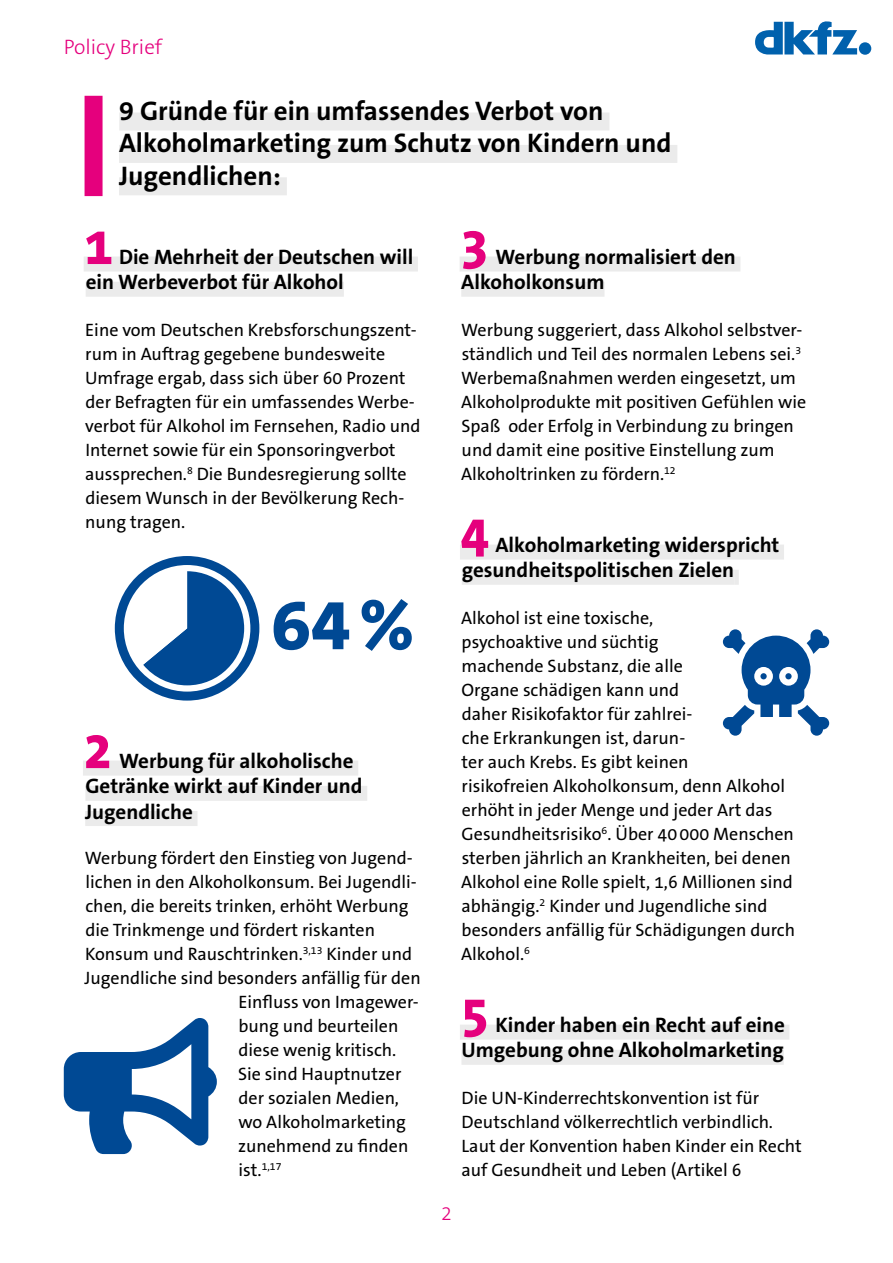
<style>
.page{position:relative;width:893px;height:1263px;background:#fff}
.page>*{position:absolute;margin:0;border:0;box-sizing:border-box;transform-origin:0 0}
.t1{font:800 72px "The Sans B W8";color:#004994}
.t2{font:800 54px "The Sans B W8";color:#e5007d}
.t3{font:700 27px/32.4px "The Sans B W7";color:#000}
.t4{font:700 21px/25.2px "The Sans B W7";color:#000}
.t5{font:300 21px "The Sans B W3";color:#e5007d}
.t6{font:18px/24px "The Sans B W5 Plain";color:#000}
</style>
<div class="page">
<div style="left:859px;top:42px;width:12px;height:13px;background:#0061ad;border-radius:50%"></div>
<svg style="left:755px;top:21px;width:102px;height:33px"></svg>
<div style="left:85px;top:96px;width:18px;height:100px;background:#e5007d"></div>
<div style="left:119px;top:113px;width:490px;height:18px;background:#ebebeb"></div>
<div style="left:119px;top:145px;width:558px;height:18px;background:#ebebeb"></div>
<div style="left:119px;top:177px;width:168px;height:18px;background:#ebebeb"></div>
<div style="left:84px;top:257px;width:334px;height:15px;background:#ebebeb"></div>
<div style="left:86px;top:282px;width:258px;height:15px;background:#ebebeb"></div>
<div style="left:83px;top:761px;width:275px;height:15px;background:#ebebeb"></div>
<div style="left:85px;top:786px;width:282px;height:15px;background:#ebebeb"></div>
<div style="left:85px;top:811px;width:108px;height:15px;background:#ebebeb"></div>
<div style="left:193px;top:811px;width:5px;height:15px;background:#ebebeb"></div>
<div style="left:460px;top:257px;width:280px;height:15px;background:#ebebeb"></div>
<div style="left:461px;top:282px;width:143px;height:15px;background:#ebebeb"></div>
<div style="left:460px;top:545px;width:324px;height:15px;background:#ebebeb"></div>
<div style="left:462px;top:570px;width:272px;height:15px;background:#ebebeb"></div>
<div style="left:734px;top:570px;width:5px;height:15px;background:#ebebeb"></div>
<div style="left:460px;top:1025px;width:329px;height:15px;background:#ebebeb"></div>
<div style="left:461px;top:1050px;width:323px;height:15px;background:#ebebeb"></div>
<svg style="left:115px;top:556px;width:144px;height:145px"></svg>
<svg style="left:64px;top:1018px;width:153px;height:136px"></svg>
<svg style="left:723px;top:629px;width:106px;height:107px"></svg>
<p class="t5" style="left:64px;top:34px;width:100px">Policy Brief</p>
<h2 class="t3" style="left:119px;top:95px;width:554px">9 Gründe für ein umfassendes Verbot von<br>Alkoholmarketing zum Schutz von Kindern und<br>Jugendlichen:</h2>
<h3 class="t2" style="left:84px;top:211px;width:31px">1</h3>
<h3 class="t4" style="left:86px;top:244px;width:329px;text-indent:33px">Die Mehrheit der Deutschen will ein Werbeverbot für Alkohol</h3>
<p class="t6" style="left:85px;top:318px;width:337px">Eine vom Deutschen Krebsforschungszent&shy;rum in Auftrag gegebene bundesweite Umfrage ergab, dass sich über 60 Prozent der Befragten für ein umfassendes Werbe&shy;verbot für Alkohol im Fernsehen, Radio und Internet sowie für ein Sponsoringverbot aussprechen.<sup>8</sup> Die Bundesregierung sollte diesem Wunsch in der Bevölkerung Rech&shy;nung tragen.</p>
<p class="t1" style="left:271px;top:579px;width:144px">64 %</p>
<h3 class="t2" style="left:83px;top:715px;width:31px">2</h3>
<h3 class="t4" style="left:85px;top:748px;width:279px;text-indent:34px">Werbung für alkoholische<br>Getränke wirkt auf Kinder und<br>Jugendliche</h3>
<p class="t6" style="left:85px;top:846px;width:329px">Werbung fördert den Einstieg von Jugend-</p>
<p class="t6" style="left:85px;top:870px;width:333px">lichen in den Alkoholkonsum. Bei Jugendli-</p>
<p class="t6" style="left:85px;top:894px;width:325px">chen, die bereits trinken, erhöht Werbung</p>
<p class="t6" style="left:85px;top:918px;width:291px">die Trinkmenge und fördert riskanten</p>
<p class="t6" style="left:85px;top:942px;width:328px">Konsum und Rauschtrinken.<sup>3,13</sup> Kinder und</p>
<p class="t6" style="left:85px;top:966px;width:338px">Jugendliche sind besonders anfällig für den</p>
<p class="t6" style="left:238px;top:990px;width:182px">Einfluss von Imagewer-</p>
<p class="t6" style="left:238px;top:1014px;width:161px">bung und beurteilen</p>
<p class="t6" style="left:239px;top:1038px;width:159px">diese wenig kritisch.</p>
<p class="t6" style="left:238px;top:1062px;width:165px">Sie sind Hauptnutzer</p>
<p class="t6" style="left:239px;top:1086px;width:162px">der sozialen Medien,</p>
<p class="t6" style="left:238px;top:1110px;width:169px">wo Alkoholmarketing</p>
<p class="t6" style="left:238px;top:1134px;width:172px">zunehmend zu finden</p>
<p class="t6" style="left:238px;top:1158px;width:44px">ist.<sup>1,17</sup></p>
<h3 class="t2" style="left:460px;top:211px;width:31px">3</h3>
<h3 class="t4" style="left:461px;top:244px;width:276px;text-indent:34px">Werbung normalisiert den<br>Alkoholkonsum</h3>
<p class="t6" style="left:461px;top:318px;width:347px">Werbung suggeriert, dass Alkohol selbstver&shy;ständlich und Teil des normalen Lebens sei.<sup>3<br></sup>Werbemaßnahmen werden eingesetzt, um Alkoholprodukte mit positiven Gefühlen wie Spaß oder Erfolg in Verbindung zu bringen und damit eine positive Einstellung zum Alkoholtrinken zu fördern.<sup>12</sup></p>
<h3 class="t2" style="left:460px;top:499px;width:31px">4</h3>
<h3 class="t4" style="left:462px;top:532px;width:319px;text-indent:34px">Alkoholmarketing widerspricht gesundheitspolitischen Zielen</h3>
<p class="t6" style="left:461px;top:606px;width:336px">Alkohol ist eine toxische,<br>psychoaktive und süchtig<br>machende Substanz, die alle<br>Organe schädigen kann und<br>daher Risikofaktor für zahlrei-<br>che Erkrankungen ist, darun-<br>ter auch Krebs. Es gibt keinen<br>risikofreien Alkoholkonsum, denn Alkohol erhöht in jeder Menge und jeder Art das Gesundheitsrisiko<sup>6</sup>. Über 40000 Menschen sterben jährlich an Krankheiten, bei denen Alkohol eine Rolle spielt, 1,6 Millionen sind abhängig.<sup>2</sup> Kinder und Jugendliche sind besonders anfällig für Schädigungen durch Alkohol.<sup>6</sup></p>
<h3 class="t2" style="left:460px;top:979px;width:31px">5</h3>
<h3 class="t4" style="left:461px;top:1012px;width:325px;text-align:right">Kinder haben ein Recht auf eine<br>Umgebung ohne Alkoholmarketing</h3>
<p class="t6" style="left:461px;top:1086px;width:342px">Die UN-Kinderrechtskonvention ist für Deutschland völkerrechtlich verbindlich.<br>Laut der Konvention haben Kinder ein Recht auf Gesundheit und Leben (Artikel 6</p>
<p class="t5" style="left:441px;top:1200px;width:13px">2</p>
</div>
